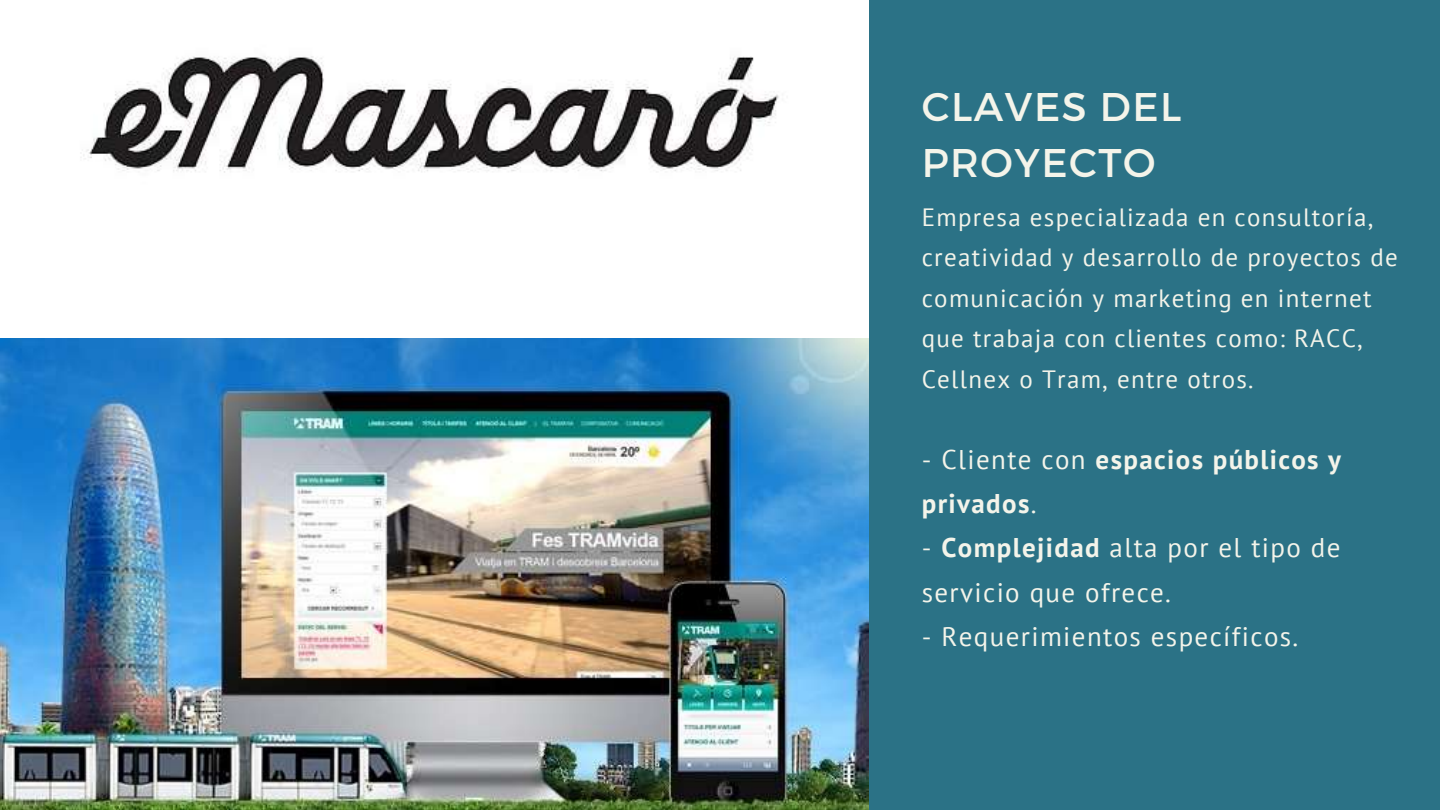
<style>
.page{position:relative;width:1440px;height:810px;background:#2b7286}
.page>*{position:absolute;margin:0;border:0;box-sizing:border-box;transform-origin:0 0}
.t1{font:40px/55.5px "Montserrat";letter-spacing:.035em;color:#f4f4ea}
.t2{font:27px/44.2px "PT Sans";letter-spacing:.05em;color:#f4f4ea}
.t3{font:700 27px/44.2px "PT Sans";letter-spacing:.05em;color:#f4f4ea}
.t4{font:25px/40.5px "PT Sans";letter-spacing:.05em;color:#f4f4ea}
.s1{font-weight:400}
.s2{font-weight:700}
</style>
<div class="page">
<img style="left:0;top:0;width:868px;height:810px">
<h1 class="t1" style="left:922px;top:77px;width:261px">CLAVES DEL<br>PROYECTO</h1>
<p class="t4" style="left:922px;top:196px;width:478px">Empresa especializada en consultoría, creatividad y desarrollo de proyectos de comunicación y marketing en internet que trabaja con clientes como: RACC, Cellnex o Tram, entre otros.</p>
<p class="t3" style="left:922px;top:437px;width:421px"><span class="s1">- Cliente con</span> espacios públicos y privados<span class="s1">.</span></p>
<p class="t2" style="left:922px;top:525px;width:420px">- <span class="s2">Complejidad</span> alta por el tipo de servicio que ofrece.</p>
<p class="t2" style="left:922px;top:614px;width:378px">- Requerimientos específicos.</p>
</div>
